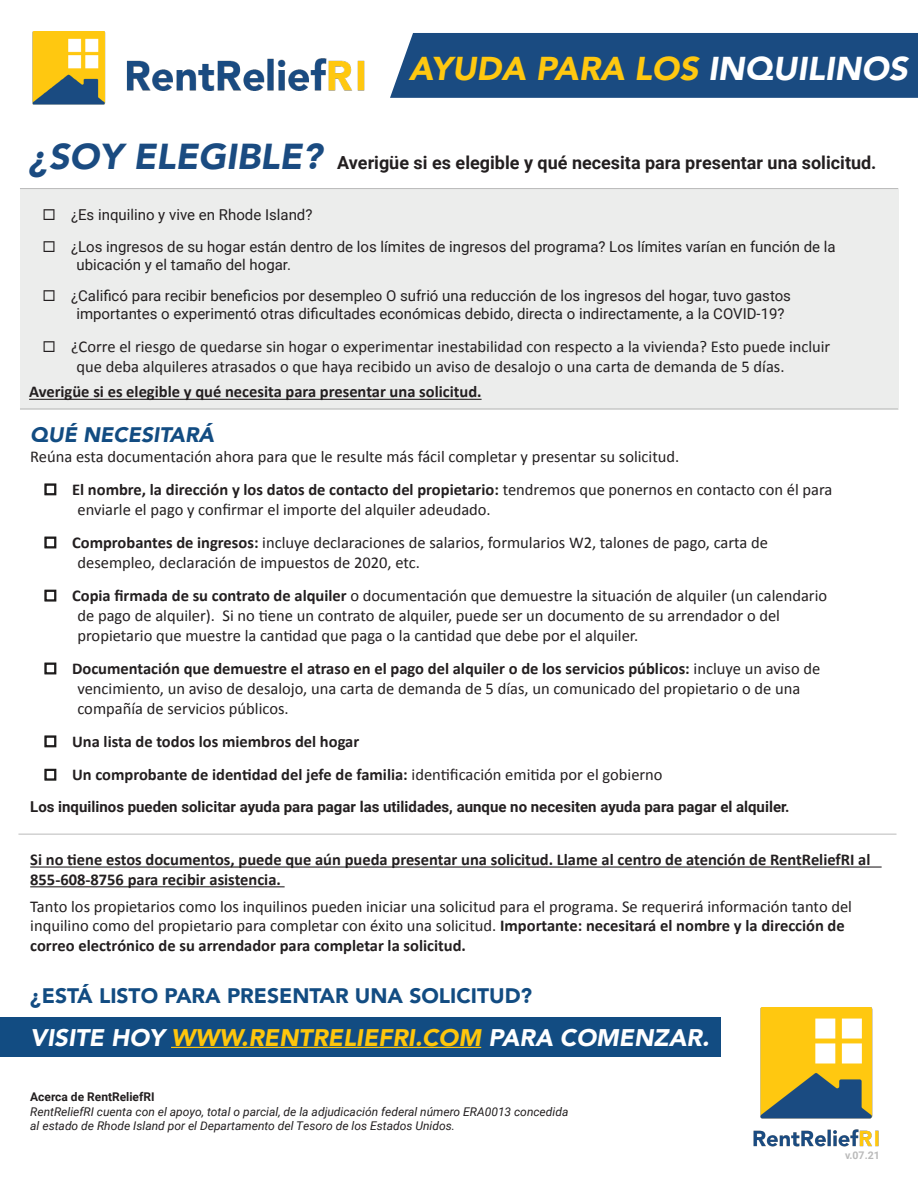
<style>
.page{position:relative;width:918px;height:1188px;background:#fff}
.page>*{position:absolute;margin:0;border:0;box-sizing:border-box;transform-origin:0 0}
.t1{font:italic 900 33px "Avenir";color:#ffc810}
.t2{font:italic 900 24px "Avenir";color:#fff}
.t3{font:900 21px "Avenir";color:#124c82}
.t4{font:italic 900 21px "Avenir";color:#124c82}
.t5{font:700 18px "Roboto";color:#231f20}
.t6{font:16.5px/19.8px "Calibri";color:#231f20}
.t7{font:700 16.5px/19.8px "Calibri";color:#231f20}
.t8{font:15px/18px "Roboto";color:#231f20}
.t9{font:700 15px "Roboto";color:#231f20}
.t10{font:italic 12px/14.4px "Roboto";color:#231f20}
.t11{font:700 12px "Roboto";color:#231f20}
.t12{font:700 10.5px "Roboto";color:#bababa}
.s1{color:#fff}
.s2{font-family:"Avenir";font-weight:900;font-style:italic;font-size:36px;color:#1a4b81}
.s3{color:#040503}
.s4{font-weight:700}
.s5{font-weight:400}
.s6{color:#fec60c}
</style>
<div class="page">
<div style="left:0;top:1017px;width:720px;height:40px;background:#124c82"></div>
<div style="left:20px;top:188px;width:878px;height:221px;background:#ecedec"></div>
<img style="left:753px;top:1007px;width:126px;height:140px">
<img style="left:126px;top:58px;width:239px;height:33px">
<img style="left:32px;top:32px;width:74px;height:73px">
<hr style="left:20px;top:409px;width:878px;height:1px;background:#bababa">
<hr style="left:18px;top:834px;width:879px;height:1px;background:#bababa">
<hr style="left:20px;top:188px;width:878px;height:1px;background:#bababa">
<hr style="left:29px;top:399px;width:453px;height:1px;background:#231f20">
<hr style="left:30px;top:866px;width:852px;height:2px;background:#231f20">
<hr style="left:30px;top:886px;width:255px;height:1px;background:#231f20">
<hr style="left:171px;top:1047px;width:310px;height:1px;background:#fec60c">
<div style="left:390px;top:33px;width:528px;height:65px;background:#1a4b81"></div>
<p class="t1" style="left:409px;top:42px;width:501px">AYUDA PARA LOS <span class="s1">INQUILINOS</span></p>
<p class="t5" style="left:29px;top:150px;width:849px"><span class="s2">¿SOY ELEGIBLE?</span> Averigüe si es elegible y qué necesita para presentar una solicitud.</p>
<p class="t8" style="left:43px;top:205px;width:271px">◻ ¿Es inquilino y vive en Rhode Island?</p>
<p class="t8" style="left:76px;top:237px;width:761px;text-indent:-34px">◻ ¿Los ingresos de su hogar están dentro de los límites de ingresos del programa? Los límites varían en función de la ubicación y el tamaño del hogar.</p>
<p class="t8" style="left:76px;top:286px;width:716px;text-indent:-34px">◻ ¿Calificó para recibir beneficios por desempleo O sufrió una reducción de los ingresos del hogar, tuvo gastos importantes o experimentó otras dificultades económicas debido, directa o indirectamente, a la COVID-19?</p>
<p class="t6" style="left:76px;top:337px;width:756px;text-indent:-34px">◻ ¿Corre el riesgo de quedarse sin hogar o experimentar inestabilidad con respecto a la vivienda? Esto puede incluir que deba alquileres atrasados o que haya recibido un aviso de desalojo o una carta de demanda de 5 días.</p>
<p class="t7" style="left:29px;top:382px;width:454px">Averigüe si es elegible y qué necesita para presentar una solicitud.</p>
<p class="t4" style="left:30px;top:417px;width:185px">QUÉ NECESITARÁ</p>
<p class="t6" style="left:30px;top:446px;width:651px">Reúna esta documentación ahora para que le resulte más fácil completar y presentar su solicitud.</p>
<p class="t6" style="left:77px;top:479px;width:756px;text-indent:-34px"><span class="s3">◻</span> <span class="s4">El nombre, la dirección y los datos de contacto del propietario:</span> tendremos que ponernos en contacto con él para enviarle el pago y confirmar el importe del alquiler adeudado.</p>
<p class="t6" style="left:77px;top:532px;width:692px;text-indent:-34px"><span class="s3">◻</span> <span class="s4">Comprobantes de ingresos:</span> incluye declaraciones de salarios, formularios W2, talones de pago, carta de desempleo, declaración de impuestos de 2020, etc.</p>
<p class="t6" style="left:77px;top:585px;width:751px;text-indent:-34px"><span class="s3">◻</span> <span class="s4">Copia firmada de su contrato de alquiler</span> o documentación que demuestre la situación de alquiler (un calendario de pago de alquiler). Si no tiene un contrato de alquiler, puede ser un documento de su arrendador o del propietario que muestre la cantidad que paga o la cantidad que debe por el alquiler.</p>
<p class="t6" style="left:77px;top:658px;width:744px;text-indent:-34px"><span class="s3">◻</span> <span class="s4">Documentación que demuestre el atraso en el pago del alquiler o de los servicios públicos:</span> incluye un aviso de vencimiento, un aviso de desalojo, una carta de demanda de 5 días, un comunicado del propietario o de una compañía de servicios públicos.</p>
<p class="t7" style="left:44px;top:731px;width:317px"><span class="s3">◻</span> Una lista de todos los miembros del hogar</p>
<p class="t7" style="left:44px;top:764px;width:620px"><span class="s3">◻</span> Un comprobante de identidad del jefe de familia: <span class="s5">identificación emitida por el gobierno</span></p>
<p class="t9" style="left:30px;top:796px;width:761px">Los inquilinos pueden solicitar ayuda para pagar las utilidades, aunque no necesiten ayuda para pagar el alquiler.</p>
<p class="t7" style="left:30px;top:849px;width:842px">Si no tiene estos documentos, puede que aún pueda presentar una solicitud. Llame al centro de atención de RentReliefRI al<br>855-608-8756 para recibir asistencia.</p>
<p class="t6" style="left:30px;top:896px;width:823px">Tanto los propietarios como los inquilinos pueden iniciar una solicitud para el programa. Se requerirá información tanto del inquilino como del propietario para completar con éxito una solicitud. <span class="s4">Importante: necesitará el nombre y la dirección de correo electrónico de su arrendador para completar la solicitud.</span></p>
<p class="t3" style="left:30px;top:978px;width:504px">¿ESTÁ LISTO PARA PRESENTAR UNA SOLICITUD?</p>
<p class="t2" style="left:30px;top:1017px;width:680px">VISITE HOY <span class="s6">WWW.RENTRELIEFRI.COM</span> PARA COMENZAR.</p>
<p class="t11" style="left:30px;top:1089px;width:126px">Acerca de RentReliefRI</p>
<p class="t10" style="left:30px;top:1104px;width:540px">RentReliefRI cuenta con el apoyo, total o parcial, de la adjudicación federal número ERA0013 concedida al estado de Rhode Island por el Departamento del Tesoro de los Estados Unidos.</p>
<p class="t12" style="left:845px;top:1148px;width:36px">v.07.21</p>
</div>
